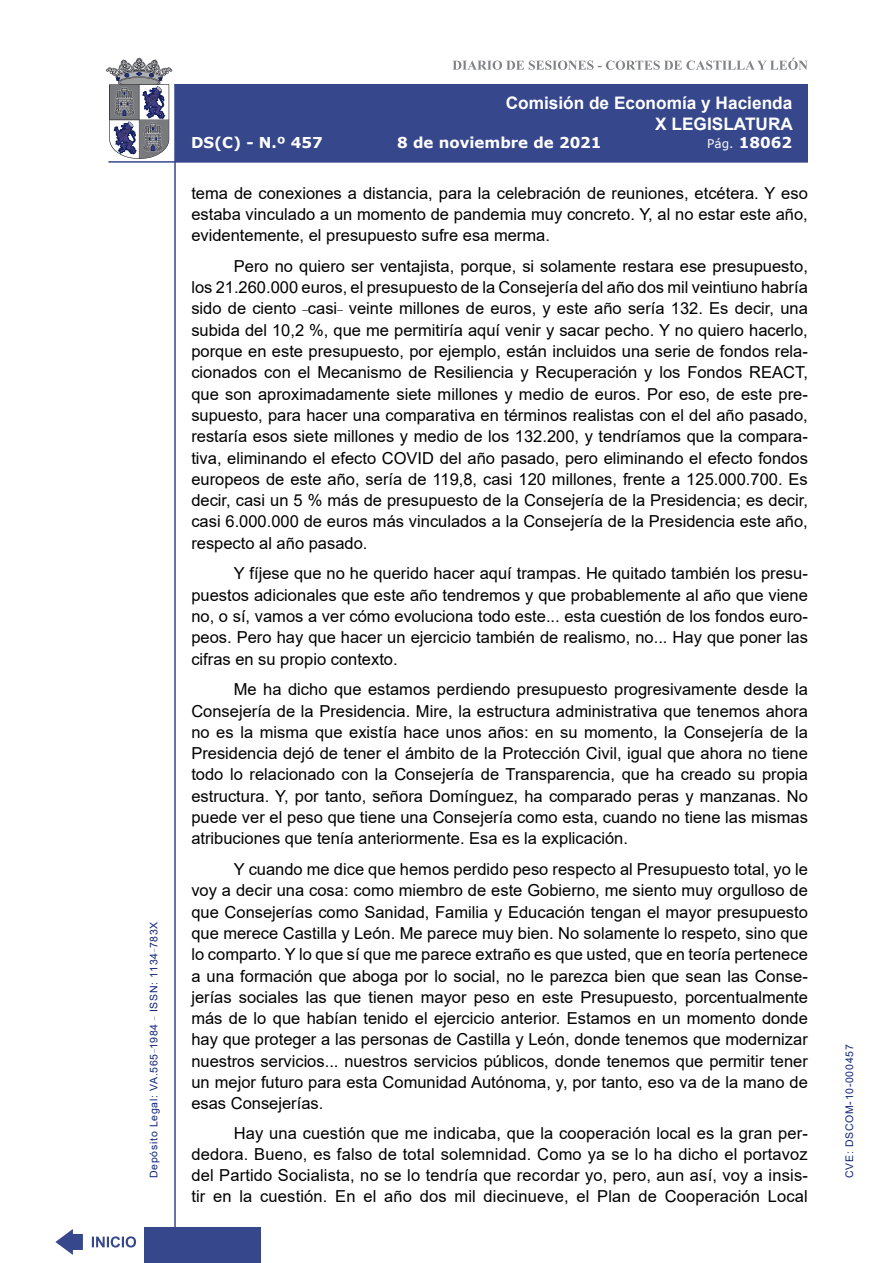
<style>
.page{position:relative;width:893px;height:1263px;background:#fff}
.page>*{position:absolute;margin:0;border:0;box-sizing:border-box;transform-origin:0 0}
.t1{font:700 17.25px/20.7px "Arial";color:#fff;text-align:right}
.t2{font:16.5px/21.3px "Arial";color:#000;text-align:justify}
.t3{font:700 15px "Verdana";color:#fff}
.t4{font:10.5px "Arial";letter-spacing:.065em;color:#122678}
.s1{font-weight:400;font-size:12px}
</style>
<div class="page">
<svg style="left:452px;top:58px;width:356px;height:12px"></svg>
<hr style="left:174px;top:84px;width:2px;height:1179px;background:#36478c">
<div style="left:144px;top:1227px;width:117px;height:36px;background:#36478c"></div>
<div style="left:175px;top:84px;width:633px;height:78px;background:#36478c"></div>
<hr style="left:108px;top:161px;width:700px;height:2px;background:#36478c">
<svg style="left:92px;top:1236px;width:44px;height:11px"></svg>
<svg style="left:55px;top:1229px;width:28px;height:26px"></svg>
<svg style="left:106px;top:58px;width:66px;height:101px"></svg>
<p class="t4" style="left:146px;top:1178px;width:258px;rotate:-90deg">Depósito Legal: VA.565<sup>_</sup>1984 <sup>_</sup> ISSN: 1134<sup>_</sup>783X</p>
<p class="t1" style="left:506px;top:93px;width:289px">Comisión de Economía y Hacienda<br>X LEGISLATURA</p>
<p class="t3" style="left:191px;top:132px;width:133px">DS(C) - N.º 457</p>
<p class="t3" style="left:397px;top:132px;width:206px">8 de noviembre de 2021</p>
<p class="t3" style="left:707px;top:132px;width:86px"><span class="s1">Pág.</span> 18062</p>
<p class="t2" style="left:191px;top:183px;width:618px">tema de conexiones a distancia, para la celebración de reuniones, etcétera. Y eso estaba vinculado a un momento de pandemia muy concreto. Y, al no estar este año, evidentemente, el presupuesto sufre esa merma.</p>
<p class="t2" style="left:191px;top:255px;width:618px;text-indent:43px">Pero no quiero ser ventajista, porque, si solamente restara ese presupuesto, los 21.260.000 euros, el presupuesto de la Consejería del año dos mil veintiuno habría sido de ciento <sup>_</sup>casi<sup>_</sup> veinte millones de euros, y este año sería 132. Es decir, una subida del 10,2 %, que me permitiría aquí venir y sacar pecho. Y no quiero hacerlo, porque en este presupuesto, por ejemplo, están incluidos una serie de fondos rela&shy;cionados con el Mecanismo de Resiliencia y Recuperación y los Fondos REACT, que son aproximadamente siete millones y medio de euros. Por eso, de este pre&shy;supuesto, para hacer una comparativa en términos realistas con el del año pasado, restaría esos siete millones y medio de los 132.200, y tendríamos que la compara&shy;tiva, eliminando el efecto COVID del año pasado, pero eliminando el efecto fondos europeos de este año, sería de 119,8, casi 120 millones, frente a 125.000.700. Es decir, casi un 5 % más de presupuesto de la Consejería de la Presidencia; es decir, casi 6.000.000 de euros más vinculados a la Consejería de la Presidencia este año, respecto al año pasado.</p>
<p class="t2" style="left:191px;top:563px;width:618px;text-indent:43px">Y fíjese que no he querido hacer aquí trampas. He quitado también los presu&shy;puestos adicionales que este año tendremos y que probablemente al año que viene no, o sí, vamos a ver cómo evoluciona todo este... esta cuestión de los fondos euro&shy;peos. Pero hay que hacer un ejercicio también de realismo, no... Hay que poner las cifras en su propio contexto.</p>
<p class="t2" style="left:191px;top:679px;width:618px;text-indent:43px">Me ha dicho que estamos perdiendo presupuesto progresivamente desde la Consejería de la Presidencia. Mire, la estructura administrativa que tenemos ahora no es la misma que existía hace unos años: en su momento, la Consejería de la Presidencia dejó de tener el ámbito de la Protección Civil, igual que ahora no tiene todo lo relacionado con la Consejería de Transparencia, que ha creado su propia estructura. Y, por tanto, señora Domínguez, ha comparado peras y manzanas. No puede ver el peso que tiene una Consejería como esta, cuando no tiene las mismas atribuciones que tenía anteriormente. Esa es la explicación.</p>
<p class="t2" style="left:191px;top:858px;width:618px;text-indent:43px">Y cuando me dice que hemos perdido peso respecto al Presupuesto total, yo le voy a decir una cosa: como miembro de este Gobierno, me siento muy orgulloso de que Consejerías como Sanidad, Familia y Educación tengan el mayor presupuesto que merece Castilla y León. Me parece muy bien. No solamente lo respeto, sino que lo comparto. Y lo que sí que me parece extraño es que usted, que en teoría pertenece a una formación que aboga por lo social, no le parezca bien que sean las Conse&shy;jerías sociales las que tienen mayor peso en este Presupuesto, porcentualmente más de lo que habían tenido el ejercicio anterior. Estamos en un momento donde hay que proteger a las personas de Castilla y León, donde tenemos que modernizar nuestros servicios... nuestros servicios públicos, donde tenemos que permitir tener un mejor futuro para esta Comunidad Autónoma, y, por tanto, eso va de la mano de esas Consejerías.</p>
<p class="t2" style="left:191px;top:1122px;width:618px;text-indent:43px">Hay una cuestión que me indicaba, que la cooperación local es la gran per&shy;dedora. Bueno, es falso de total solemnidad. Como ya se lo ha dicho el portavoz del Partido Socialista, no se lo tendría que recordar yo, pero, aun así, voy a insis&shy;tir en la cuestión. En el año dos mil diecinueve, el Plan de Cooperación Local</p>
<p class="t4" style="left:842px;top:1178px;width:135px;rotate:-90deg">CVE: DSCOM-10-000457</p>
</div>
